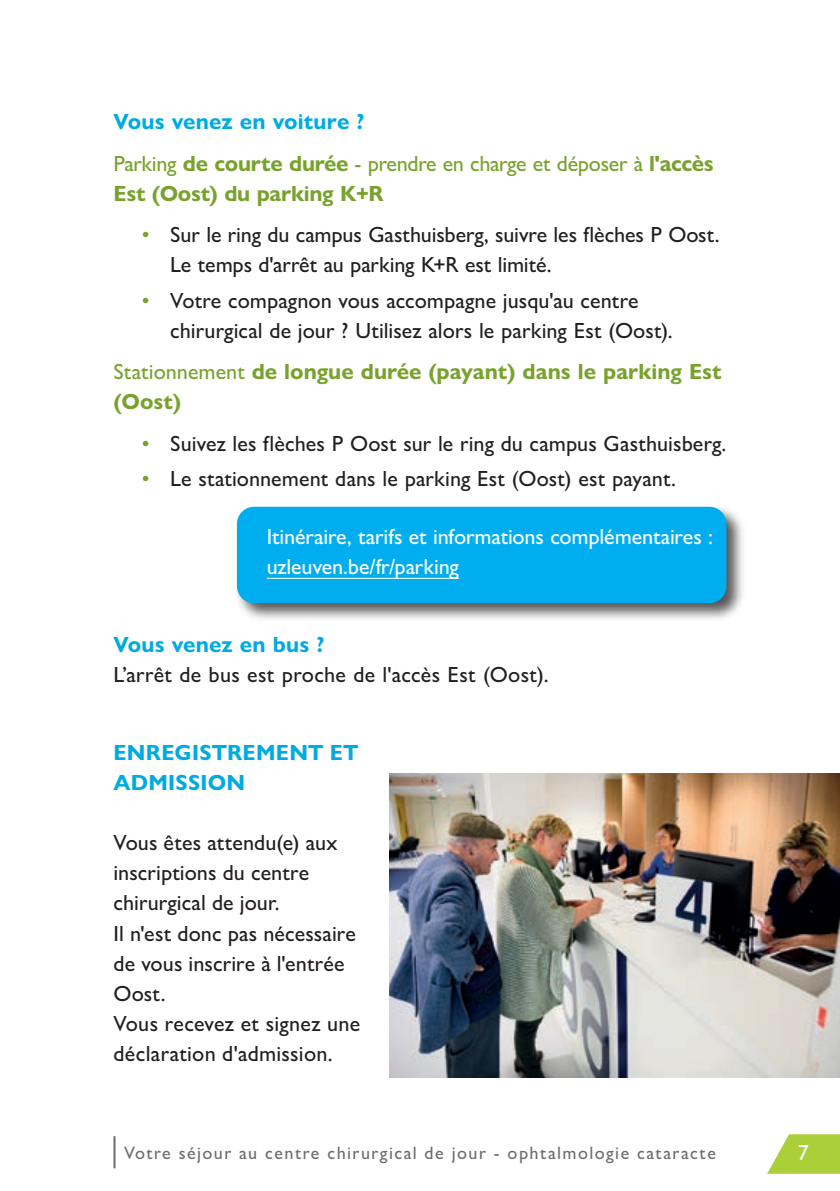
<style>
.page{position:relative;width:840px;height:1191px;background:#fff}
.page>*{position:absolute;margin:0;border:0;box-sizing:border-box;transform-origin:0 0}
.t1{font:500 22px/30px "Gill Sans Nova";letter-spacing:.005em;color:#231f20}
.t2{font:700 22px/30px "Gill Sans Nova";color:#78a22d}
.t3{font:500 22px/41.4px "Gill Sans Nova";letter-spacing:-.015em;color:#78a22d}
.t4{font:500 22px/30px "Gill Sans Nova";letter-spacing:-.005em;color:#fff}
.t5{font:700 22px/30px "Gill Sans Nova";letter-spacing:.01em;color:#00abe1}
.t6{font:500 18px "Gill Sans Nova";letter-spacing:.08em;color:#6c6d70}
.s1{font-weight:700;color:#00abe1}
.s2{font-weight:700}
.s3{color:#78a22d}
.s4{font-weight:500}
</style>
<div class="page">
<hr style="left:113px;top:1136px;width:2px;height:32px;background:#6c6d70">
<svg style="left:767px;top:1134px;width:72px;height:39px"></svg>
<div style="left:234px;top:504px;width:511px;height:118px;background:#231f20;opacity:.75"></div>
<div style="left:237px;top:507px;width:489px;height:96px;background:#00aeef;border-radius:17px"></div>
<img style="left:389px;top:773px;width:450px;height:304px">
<hr style="left:266px;top:578px;width:193px;height:1px;background:#fff">
<p class="t3" style="left:113px;top:101px;width:601px"><span class="s1">Vous venez en voiture ?<br></span>Parking <span class="s2">de courte durée</span> - prendre en charge et déposer à <span class="s2">l'accès</span></p>
<p class="t2" style="left:113px;top:178px;width:272px">Est (Oost) du parking K+R</p>
<p class="t1" style="left:170px;top:219px;width:550px;text-indent:-28px"><span class="s3">•</span> Sur le ring du campus Gasthuisberg, suivre les flèches P Oost.<br>Le temps d'arrêt au parking K+R est limité.</p>
<p class="t1" style="left:170px;top:285px;width:503px;text-indent:-28px"><span class="s3">•</span> Votre compagnon vous accompagne jusqu'au centre chirurgical de jour ? Utilisez alors le parking Est (Oost).</p>
<p class="t2" style="left:113px;top:357px;width:609px"><span class="s4">Stationnement</span> de longue durée (payant) dans le parking Est (Oost)</p>
<p class="t1" style="left:142px;top:428px;width:585px"><span class="s3">•</span> Suivez les flèches P Oost sur le ring du campus Gasthuisberg.</p>
<p class="t1" style="left:142px;top:463px;width:535px"><span class="s3">•</span> Le stationnement dans le parking Est (Oost) est payant.</p>
<p class="t4" style="left:266px;top:521px;width:447px">Itinéraire, tarifs et informations complémentaires : uzleuven.be/fr/parking</p>
<p class="t5" style="left:113px;top:630px;width:212px">Vous venez en bus ?</p>
<p class="t1" style="left:113px;top:659px;width:436px">L’arrêt de bus est proche de l'accès Est (Oost).</p>
<p class="t5" style="left:113px;top:738px;width:246px">ENREGISTREMENT ET<br>ADMISSION</p>
<p class="t1" style="left:113px;top:827px;width:248px">Vous êtes attendu(e) aux inscriptions du centre chirurgical de jour.<br>Il n'est donc pas nécessaire de vous inscrire à l'entrée<br>Oost.<br>Vous recevez et signez une déclaration d'admission.</p>
<p class="t6" style="left:124px;top:1141px;width:593px">Votre séjour au centre chirurgical de jour - ophtalmologie cataracte</p>
<p class="t4" style="left:797px;top:1137px;width:12px">7</p>
</div>
